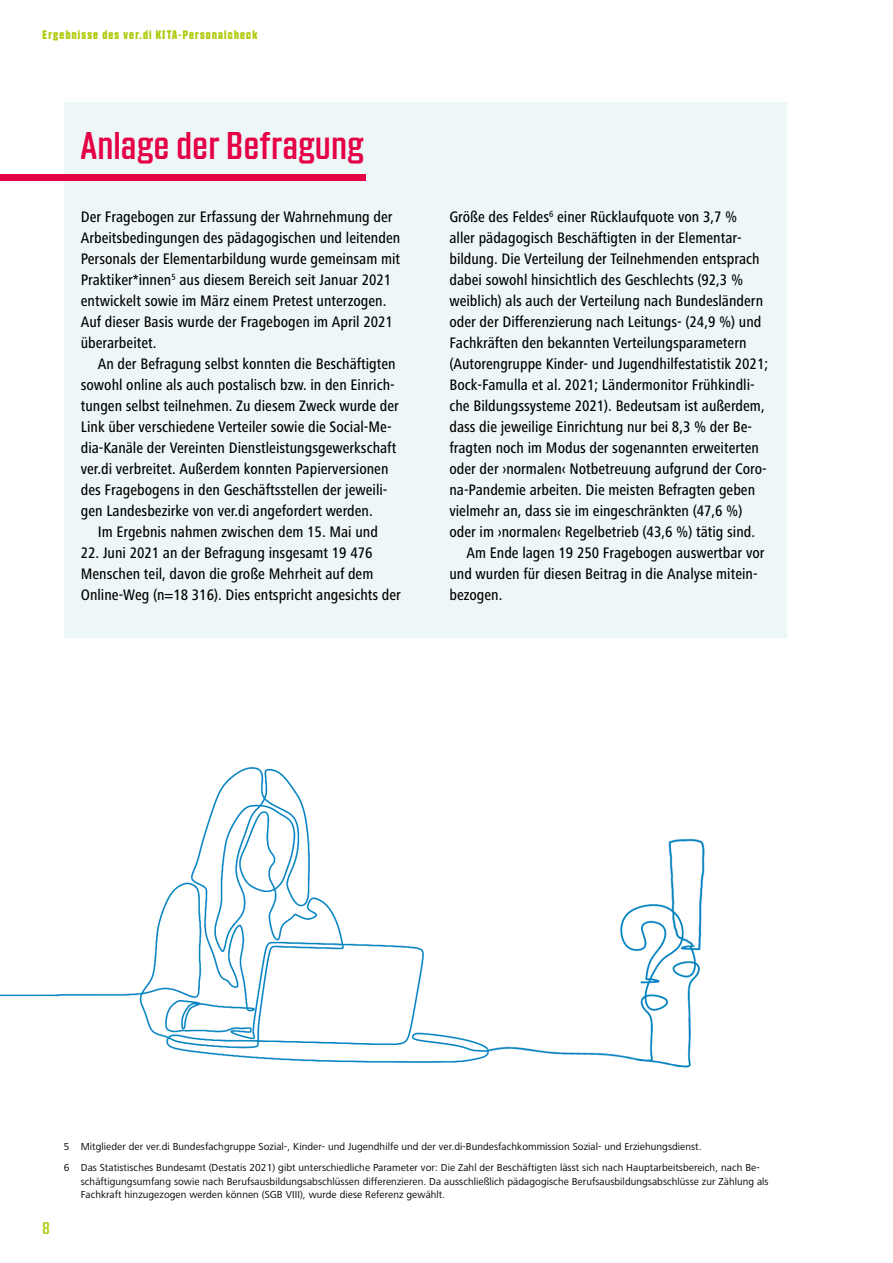
<style>
.page{position:relative;width:893px;height:1263px;background:#fff}
.page>*{position:absolute;margin:0;border:0;box-sizing:border-box;transform-origin:0 0}
.t1{font:37.5px "Countach";letter-spacing:.02em;color:#e50046}
.t2{font:16.5px "Countach";color:#afca0b}
.t3{font:500 condensed 15.75px/21px "Frutiger Next LT";color:#000}
.t4{font:700 12px "Countach";letter-spacing:.1em;color:#afca0b}
.t5{font:10.5px/21px "Frutiger Next LT";letter-spacing:.005em;color:#000}
</style>
<div class="page">
<div style="left:64px;top:102px;width:723px;height:536px;background:#edf7f7"></div>
<div style="left:0;top:174px;width:366px;height:7px;background:#e50046"></div>
<img style="left:0;top:767px;width:705px;height:301px">
<p class="t4" style="left:43px;top:27px;width:216px">Ergebnisse des ver.di KITA-Personalcheck</p>
<h1 class="t1" style="left:81px;top:122px;width:284px">Anlage der Befragung</h1>
<p class="t3" style="left:81px;top:206px;width:321px">Der Fragebogen zur Erfassung der Wahrnehmung der Arbeitsbedingungen des pädagogischen und leitenden Personals der Elementarbildung wurde gemeinsam mit Praktiker*innen<sup>5</sup> aus diesem Bereich seit Januar 2021 entwickelt sowie im März einem Pretest unterzogen.<br>Auf dieser Basis wurde der Fragebogen im April 2021 überarbeitet.</p>
<p class="t3" style="left:81px;top:353px;width:320px;text-indent:17px">An der Befragung selbst konnten die Beschäftigten sowohl online als auch postalisch bzw. in den Einrich&shy;tungen selbst teilnehmen. Zu diesem Zweck wurde der Link über verschiedene Verteiler sowie die Social-Me&shy;dia-Kanäle der Vereinten Dienstleistungsgewerkschaft ver.di verbreitet. Außerdem konnten Papierversionen des Fragebogens in den Geschäftsstellen der jeweili&shy;gen Landesbezirke von ver.di angefordert werden.</p>
<p class="t3" style="left:98px;top:521px;width:282px">Im Ergebnis nahmen zwischen dem 15. Mai und</p>
<p class="t3" style="left:81px;top:542px;width:322px">22. Juni 2021 an der Befragung insgesamt 19 476<br>Menschen teil, davon die große Mehrheit auf dem<br>Online-Weg (n=18 316). Dies entspricht angesichts der</p>
<p class="t3" style="left:449px;top:206px;width:289px">Größe des Feldes<sup>6</sup> einer Rücklaufquote von 3,7 %</p>
<p class="t3" style="left:449px;top:227px;width:294px">aller pädagogisch Beschäftigten in der Elementar-</p>
<p class="t3" style="left:449px;top:248px;width:312px">bildung. Die Verteilung der Teilnehmenden entsprach</p>
<p class="t3" style="left:449px;top:269px;width:295px">dabei sowohl hinsichtlich des Geschlechts (92,3 %</p>
<p class="t3" style="left:449px;top:290px;width:315px">weiblich) als auch der Verteilung nach Bundesländern</p>
<p class="t3" style="left:449px;top:311px;width:314px">oder der Differenzierung nach Leitungs- (24,9 %) und</p>
<p class="t3" style="left:449px;top:332px;width:299px">Fachkräften den bekannten Verteilungsparametern</p>
<p class="t3" style="left:449px;top:353px;width:320px">(Autorengruppe Kinder- und Jugendhilfestatistik 2021;</p>
<p class="t3" style="left:449px;top:374px;width:307px">Bock-Famulla et al. 2021; Ländermonitor Frühkindli-</p>
<p class="t3" style="left:449px;top:395px;width:317px">che Bildungssysteme 2021). Bedeutsam ist außerdem,</p>
<p class="t3" style="left:449px;top:416px;width:304px">dass die jeweilige Einrichtung nur bei 8,3 % der Be-</p>
<p class="t3" style="left:449px;top:437px;width:311px">fragten noch im Modus der sogenannten erweiterten</p>
<p class="t3" style="left:449px;top:458px;width:319px">oder der ›normalen‹ Notbetreuung aufgrund der Coro-</p>
<p class="t3" style="left:449px;top:479px;width:307px">na-Pandemie arbeiten. Die meisten Befragten geben</p>
<p class="t3" style="left:449px;top:500px;width:294px">vielmehr an, dass sie im eingeschränkten (47,6 %)</p>
<p class="t3" style="left:449px;top:521px;width:307px">oder im ›normalen‹ Regelbetrieb (43,6 %) tätig sind.</p>
<p class="t3" style="left:466px;top:542px;width:300px">Am Ende lagen 19 250 Fragebogen auswertbar vor</p>
<p class="t3" style="left:449px;top:563px;width:310px">und wurden für diesen Beitrag in die Analyse mitein-</p>
<p class="t3" style="left:449px;top:584px;width:55px">bezogen.</p>
<p class="t2" style="left:43px;top:1217px;width:9px">8</p>
<p class="t5" style="left:64px;top:1136px;width:697px">5 Mitglieder der ver.di Bundesfachgruppe Sozial-, Kinder- und Jugendhilfe und der ver.di-Bundesfachkommission Sozial- und Erziehungsdienst.<br>6 Das Statistisches Bundesamt (Destatis 2021) gibt unterschiedliche Parameter vor: Die Zahl der Beschäftigten lässt sich nach Hauptarbeitsbereich, nach Be-</p>
<p class="t5" style="left:81px;top:1174px;width:689px;line-height:13.5px">schäftigungsumfang sowie nach Berufsausbildungsabschlüssen differenzieren. Da ausschließlich pädagogische Berufsausbildungsabschlüsse zur Zählung als<br>Fachkraft hinzugezogen werden können (SGB VIII), wurde diese Referenz gewählt.</p>
</div>
